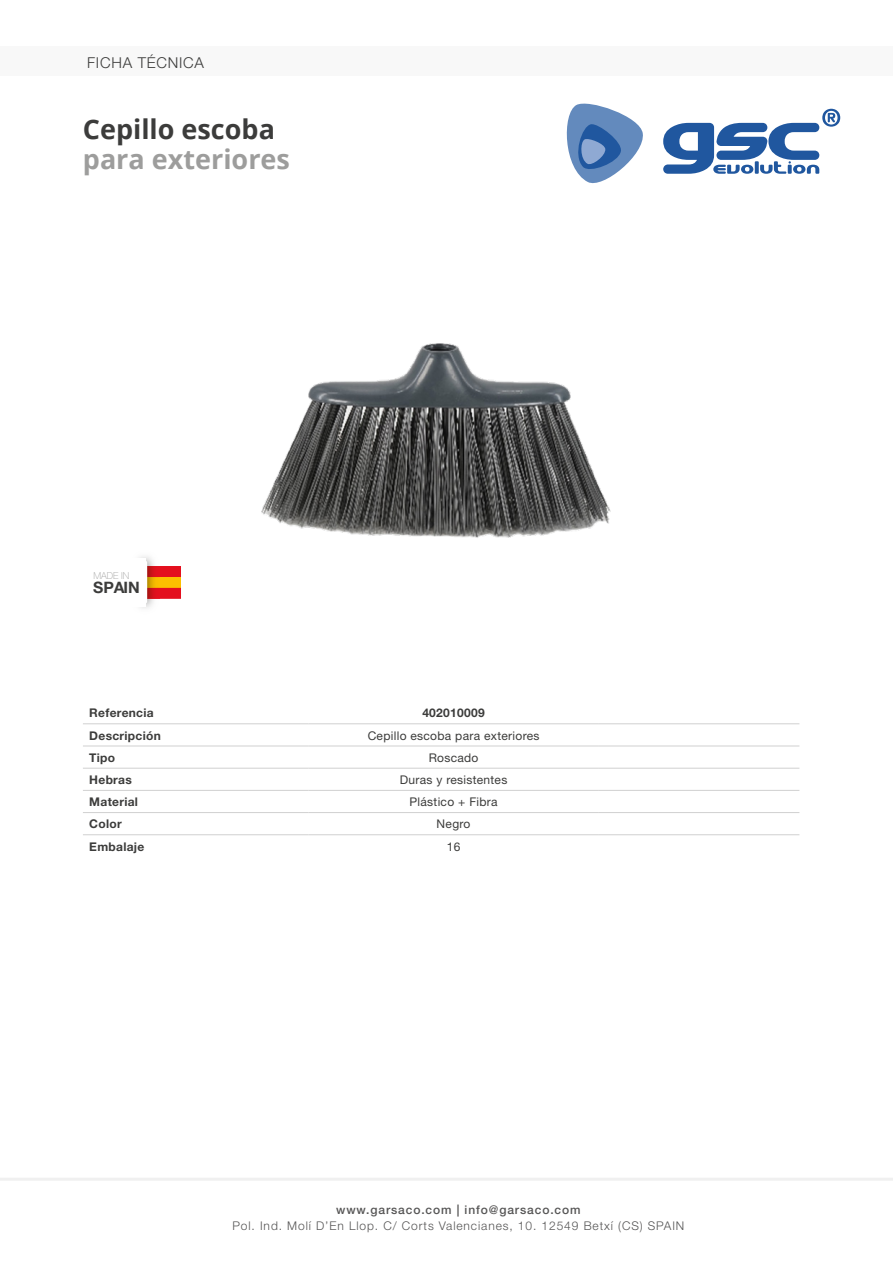
<style>
.page{position:relative;width:893px;height:1263px;background:#fff}
.page>*{position:absolute;margin:0;border:0;box-sizing:border-box;transform-origin:0 0}
.t1{font:700 27px "Open Sans";color:#9d9d9c}
.t2{font:700 27px "Open Sans";color:#3c3c3b}
.t3{font:700 15.75px "Helvetica Neue";color:#3c3c3b}
.t4{font:300 15px "Helvetica Neue";letter-spacing:.05em;color:#3c3c3b}
.t5{font:12px "Helvetica Neue";letter-spacing:.025em;color:#3c3c3b}
.t6{font:300 12px "Helvetica Neue";letter-spacing:.075em;color:#565555}
.t7{font:700 12px "Helvetica Neue";letter-spacing:.025em;color:#3c3c3b}
.t8{font:500 12px "Helvetica Neue";letter-spacing:.075em;color:#565555}
.t9{font:100 9.6px "Helvetica Neue";color:#9d9d9c}
</style>
<div class="page">
<svg style="left:663px;top:109px;width:177px;height:65px"></svg>
<svg style="left:566px;top:103px;width:77px;height:81px"></svg>
<hr style="left:0;top:1178px;width:893px;height:3px;background:#f0f0f0">
<div style="left:0;top:47px;width:893px;height:29px;background:#f8f8f8"></div>
<img style="left:261px;top:343px;width:350px;height:195px">
<div style="left:131px;top:576px;width:50px;height:14px;background:#fcc000"></div>
<div style="left:131px;top:566px;width:50px;height:11px;background:#e40f1e"></div>
<svg style="left:160px;top:588px;width:21px;height:11px"></svg>
<img style="left:140px;top:556px;width:14px;height:52px">
<img style="left:147px;top:566px;width:13px;height:22px">
<img style="left:147px;top:588px;width:13px;height:11px">
<hr style="left:143px;top:560px;width:4px;height:44px;background:#fff;border-radius:2px">
<div style="left:128px;top:558px;width:18px;height:48px;background:#fff"></div>
<hr style="left:83px;top:746px;width:225px;height:1px;background:#d0d0d0">
<hr style="left:308px;top:746px;width:291px;height:1px;background:#d0d0d0">
<hr style="left:599px;top:746px;width:200px;height:1px;background:#d0d0d0">
<hr style="left:83px;top:768px;width:225px;height:1px;background:#d0d0d0">
<hr style="left:308px;top:768px;width:291px;height:1px;background:#d0d0d0">
<hr style="left:599px;top:768px;width:200px;height:1px;background:#d0d0d0">
<hr style="left:83px;top:790px;width:225px;height:1px;background:#d0d0d0">
<hr style="left:308px;top:790px;width:291px;height:1px;background:#d0d0d0">
<hr style="left:599px;top:790px;width:200px;height:1px;background:#d0d0d0">
<hr style="left:83px;top:812px;width:225px;height:1px;background:#d0d0d0">
<hr style="left:308px;top:812px;width:291px;height:1px;background:#d0d0d0">
<hr style="left:599px;top:812px;width:200px;height:1px;background:#d0d0d0">
<hr style="left:83px;top:834px;width:225px;height:1px;background:#d0d0d0">
<hr style="left:308px;top:834px;width:291px;height:1px;background:#d0d0d0">
<hr style="left:599px;top:834px;width:200px;height:1px;background:#d0d0d0">
<hr style="left:83px;top:723px;width:225px;height:1px;background:#d0d0d0">
<hr style="left:308px;top:723px;width:291px;height:1px;background:#d0d0d0">
<hr style="left:599px;top:723px;width:200px;height:1px;background:#d0d0d0">
<p class="t4" style="left:87px;top:53px;width:118px">FICHA TÉCNICA</p>
<h1 class="t2" style="left:83px;top:110px;width:194px">Cepillo escoba</h1>
<h1 class="t1" style="left:83px;top:140px;width:209px">para exteriores</h1>
<p class="t9" style="left:93px;top:570px;width:37px">MADE IN</p>
<h2 class="t3" style="left:93px;top:578px;width:48px">SPAIN</h2>
<p class="t7" style="left:89px;top:706px;width:66px">Referencia</p>
<p class="t7" style="left:422px;top:706px;width:64px">402010009</p>
<p class="t7" style="left:89px;top:728px;width:73px">Descripción</p>
<p class="t5" style="left:368px;top:728px;width:173px">Cepillo escoba para exteriores</p>
<p class="t7" style="left:89px;top:750px;width:27px">Tipo</p>
<p class="t5" style="left:429px;top:750px;width:51px">Roscado</p>
<p class="t7" style="left:89px;top:772px;width:44px">Hebras</p>
<p class="t5" style="left:400px;top:772px;width:109px">Duras y resistentes</p>
<p class="t7" style="left:89px;top:794px;width:50px">Material</p>
<p class="t5" style="left:409px;top:795px;width:90px">Plástico + Fibra</p>
<p class="t7" style="left:89px;top:817px;width:34px">Color</p>
<p class="t5" style="left:437px;top:817px;width:35px">Negro</p>
<p class="t7" style="left:89px;top:839px;width:57px">Embalaje</p>
<p class="t5" style="left:447px;top:839px;width:15px">16</p>
<p class="t8" style="left:336px;top:1202px;width:246px">www.garsaco.com | info@garsaco.com</p>
<p class="t6" style="left:232px;top:1219px;width:453px">Pol. Ind. Molí D’En Llop. C/ Corts Valencianes, 10. 12549 Betxí (CS) SPAIN</p>
</div>
